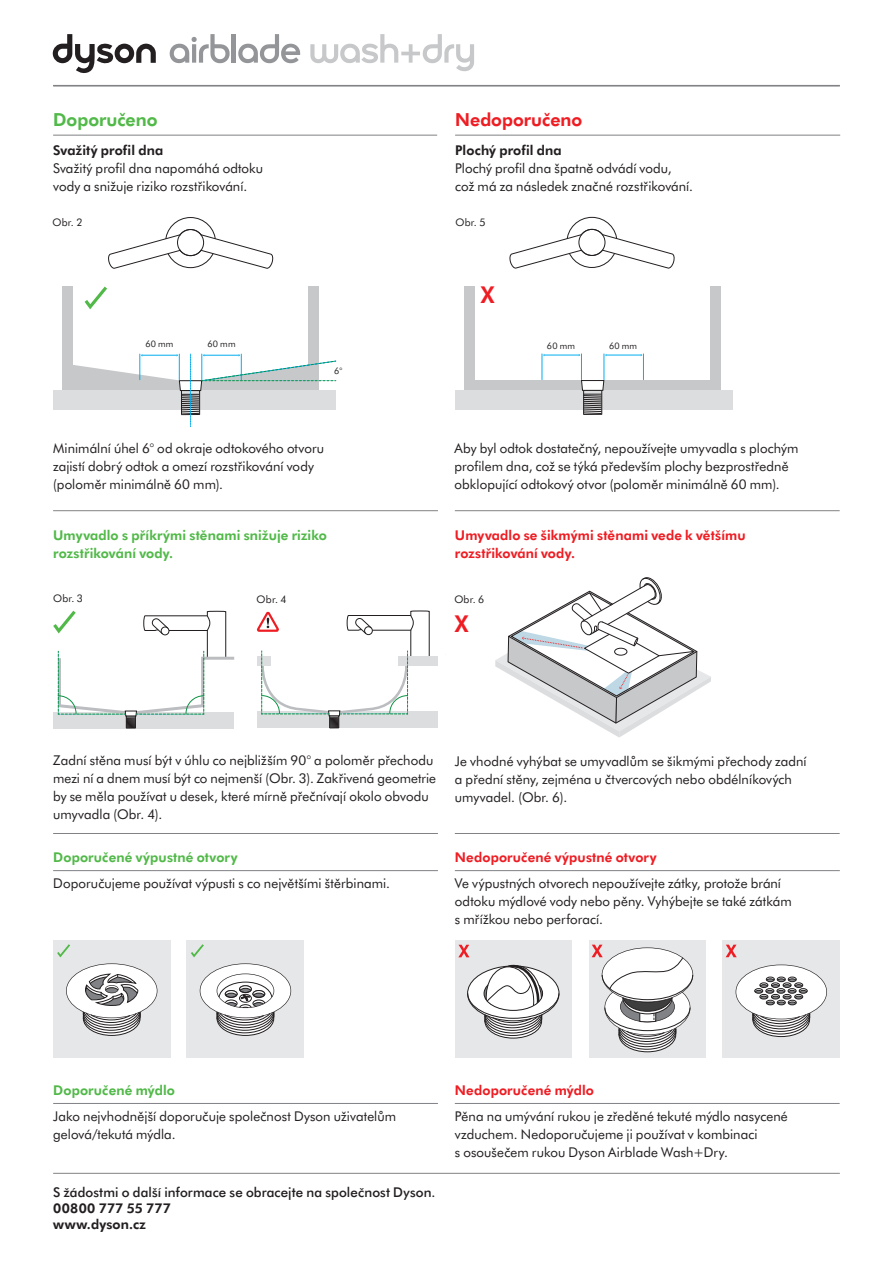
<style>
.page{position:relative;width:893px;height:1263px;background:#fff}
.page>*{position:absolute;margin:0;border:0;box-sizing:border-box;transform-origin:0 0}
.t1{font:800 23.25px "Futura B Tfor Dyson";color:#ee1d23}
.t2{font:800 18px "Futura B Tfor Dyson";letter-spacing:.005em;color:#ee1d23}
.t3{font:800 18px "Futura B Tfor Dyson";letter-spacing:.005em;color:#51b948}
.t4{font:13.5px/18px "Futura B Tfor Dyson";letter-spacing:.01em;color:#231f20}
.t5{font:800 13.5px/18px "Futura B Tfor Dyson";letter-spacing:.015em;color:#ee1d23}
.t6{font:800 13.5px/18px "Futura B Tfor Dyson";letter-spacing:.015em;color:#51b948}
.t7{font:800 13.5px/15.8px "Futura B Tfor Dyson";letter-spacing:.015em;color:#231f20}
.t8{font:500 13.5px "Futura B Tfor Dyson";letter-spacing:.01em;color:#231f20}
.t9{font:10.5px "Futura B Tfor Dyson";letter-spacing:.02em;color:#231f20}
.t10{font:9px "Futura B Tfor Dyson";letter-spacing:.02em;color:#231f20}
</style>
<div class="page">
<svg style="left:170px;top:34px;width:60px;height:29px"></svg>
<hr style="left:232px;top:34px;width:4px;height:29px;background:#939598">
<svg style="left:238px;top:34px;width:62px;height:29px"></svg>
<svg style="left:53px;top:34px;width:103px;height:39px"></svg>
<svg style="left:310px;top:34px;width:164px;height:37px"></svg>
<div style="left:465px;top:380px;width:256px;height:10px;background:#c7c8ca"></div>
<div style="left:465px;top:287px;width:10px;height:103px;background:#c7c8ca"></div>
<div style="left:711px;top:287px;width:10px;height:103px;background:#c7c8ca"></div>
<div style="left:455px;top:390px;width:278px;height:19px;background:#dcdddf"></div>
<hr style="left:606px;top:355px;width:36px;height:1px;background:#00aeef">
<svg style="left:641px;top:354px;width:3px;height:26px"></svg>
<svg style="left:509px;top:217px;width:166px;height:52px"></svg>
<div style="left:579px;top:229px;width:26px;height:27px;border:1px solid #231f20;border-radius:50%"></div>
<hr style="left:544px;top:355px;width:36px;height:1px;background:#00aeef">
<svg style="left:542px;top:354px;width:3px;height:26px"></svg>
<svg style="left:579px;top:354px;width:28px;height:61px"></svg>
<div style="left:62px;top:287px;width:11px;height:103px;background:#c7c8ca"></div>
<div style="left:308px;top:287px;width:11px;height:103px;background:#c7c8ca"></div>
<div style="left:53px;top:390px;width:283px;height:19px;background:#dcdddf"></div>
<svg style="left:108px;top:217px;width:165px;height:52px"></svg>
<div style="left:177px;top:229px;width:27px;height:27px;border:1px solid #231f20;border-radius:50%"></div>
<svg style="left:62px;top:354px;width:274px;height:73px"></svg>
<svg style="left:495px;top:577px;width:216px;height:160px"></svg>
<div style="left:257px;top:711px;width:181px;height:17px;background:#dcdddf"></div>
<div style="left:398px;top:656px;width:40px;height:10px;background:#dcdddf"></div>
<div style="left:723px;top:941px;width:117px;height:117px;background:#e6e7e9"></div>
<svg style="left:736px;top:964px;width:91px;height:73px"></svg>
<svg style="left:726px;top:945px;width:11px;height:12px"></svg>
<div style="left:589px;top:941px;width:117px;height:117px;background:#e6e7e9"></div>
<svg style="left:592px;top:945px;width:101px;height:107px"></svg>
<div style="left:455px;top:941px;width:117px;height:117px;background:#e6e7e9"></div>
<svg style="left:458px;top:945px;width:102px;height:94px"></svg>
<div style="left:53px;top:941px;width:117px;height:117px;background:#e6e7e9"></div>
<svg style="left:66px;top:963px;width:91px;height:73px"></svg>
<svg style="left:57px;top:944px;width:13px;height:13px"></svg>
<div style="left:187px;top:941px;width:117px;height:117px;background:#e6e7e9"></div>
<svg style="left:200px;top:963px;width:91px;height:73px"></svg>
<svg style="left:191px;top:944px;width:13px;height:13px"></svg>
<hr style="left:53px;top:1173px;width:787px;height:1px;background:#808285">
<hr style="left:53px;top:85px;width:787px;height:2px;background:#808285">
<hr style="left:455px;top:510px;width:385px;height:1px;background:#808285">
<hr style="left:455px;top:833px;width:385px;height:1px;background:#808285">
<hr style="left:53px;top:510px;width:385px;height:1px;background:#808285">
<hr style="left:53px;top:833px;width:385px;height:1px;background:#808285">
<hr style="left:455px;top:135px;width:385px;height:1px;background:#808285">
<hr style="left:53px;top:135px;width:384px;height:1px;background:#808285">
<svg style="left:257px;top:610px;width:172px;height:119px"></svg>
<hr style="left:455px;top:870px;width:385px;height:1px;background:#808285">
<hr style="left:53px;top:870px;width:385px;height:1px;background:#808285">
<hr style="left:53px;top:1103px;width:385px;height:1px;background:#808285">
<hr style="left:455px;top:1103px;width:385px;height:1px;background:#808285">
<svg style="left:85px;top:287px;width:22px;height:22px"></svg>
<svg style="left:53px;top:611px;width:182px;height:118px"></svg>
<h2 class="t3" style="left:53px;top:107px;width:106px">Doporučeno</h2>
<h2 class="t2" style="left:455px;top:107px;width:129px">Nedoporučeno</h2>
<p class="t7" style="left:53px;top:142px;width:112px">Svažitý profil dna</p>
<p class="t4" style="left:53px;top:159px;width:212px">Svažitý profil dna napomáhá odtoku vody a snižuje riziko rozstřikování.</p>
<p class="t7" style="left:455px;top:142px;width:108px">Plochý profil dna</p>
<p class="t4" style="left:455px;top:159px;width:239px">Plochý profil dna špatně odvádí vodu, což má za následek značné rozstřikování.</p>
<p class="t9" style="left:53px;top:215px;width:31px">Obr. 2</p>
<p class="t9" style="left:456px;top:215px;width:31px">Obr. 5</p>
<h1 class="t1" style="left:481px;top:278px;width:15px">X</h1>
<p class="t10" style="left:145px;top:337px;width:30px">60 mm</p>
<p class="t10" style="left:208px;top:337px;width:30px">60 mm</p>
<p class="t10" style="left:547px;top:340px;width:30px">60 mm</p>
<p class="t10" style="left:609px;top:340px;width:30px">60 mm</p>
<p class="t10" style="left:334px;top:365px;width:10px">6°</p>
<p class="t4" style="left:53px;top:439px;width:273px">Minimální úhel 6° od okraje odtokového otvoru zajistí dobrý odtok a omezí rozstřikování vody (poloměr minimálně 60 mm).</p>
<p class="t4" style="left:455px;top:439px;width:345px">Aby byl odtok dostatečný, nepoužívejte umyvadla s plochým profilem dna, což se týká především plochy bezprostředně obklopující odtokový otvor (poloměr minimálně 60 mm).</p>
<p class="t6" style="left:53px;top:526px;width:275px">Umyvadlo s příkrými stěnami snižuje riziko rozstřikování vody.</p>
<p class="t5" style="left:455px;top:526px;width:292px">Umyvadlo se šikmými stěnami vede k většímu rozstřikování vody.</p>
<p class="t9" style="left:53px;top:591px;width:31px">Obr. 3</p>
<p class="t9" style="left:257px;top:592px;width:31px">Obr. 4</p>
<p class="t9" style="left:454px;top:592px;width:31px">Obr. 6</p>
<h1 class="t1" style="left:455px;top:607px;width:15px">X</h1>
<p class="t4" style="left:53px;top:751px;width:384px">Zadní stěna musí být v úhlu co nejbližším 90° a poloměr přechodu mezi ní a dnem musí být co nejmenší (Obr. 3). Zakřivená geometrie by se měla používat u desek, které mírně přečnívají okolo obvodu umyvadla (Obr. 4).</p>
<p class="t6" style="left:53px;top:848px;width:186px">Doporučené výpustné otvory</p>
<p class="t4" style="left:53px;top:874px;width:338px">Doporučujeme používat výpusti s co největšími štěrbinami.</p>
<p class="t4" style="left:455px;top:752px;width:353px">Je vhodné vyhýbat se umyvadlům se šikmými přechody zadní a přední stěny, zejména u čtvercových nebo obdélníkových umyvadel. (Obr. 6).</p>
<p class="t5" style="left:455px;top:848px;width:203px">Nedoporučené výpustné otvory</p>
<p class="t4" style="left:455px;top:874px;width:338px">Ve výpustných otvorech nepoužívejte zátky, protože brání odtoku mýdlové vody nebo pěny. Vyhýbejte se také zátkám s mřížkou nebo perforací.</p>
<p class="t6" style="left:53px;top:1080px;width:123px">Doporučené mýdlo</p>
<p class="t4" style="left:53px;top:1107px;width:345px">Jako nejvhodnější doporučuje společnost Dyson uživatelům gelová/tekutá mýdla.</p>
<p class="t8" style="left:53px;top:1183px;width:384px">S žádostmi o další informace se obracejte na společnost Dyson.</p>
<p class="t7" style="left:53px;top:1200px;width:119px">00800 777 55 777 www.dyson.cz</p>
<p class="t5" style="left:455px;top:1080px;width:141px">Nedoporučené mýdlo</p>
<p class="t4" style="left:455px;top:1107px;width:334px">Pěna na umývání rukou je zředěné tekuté mýdlo nasycené vzduchem. Nedoporučujeme ji používat v kombinaci<br>s osoušečem rukou Dyson Airblade Wash+Dry.</p>
</div>
